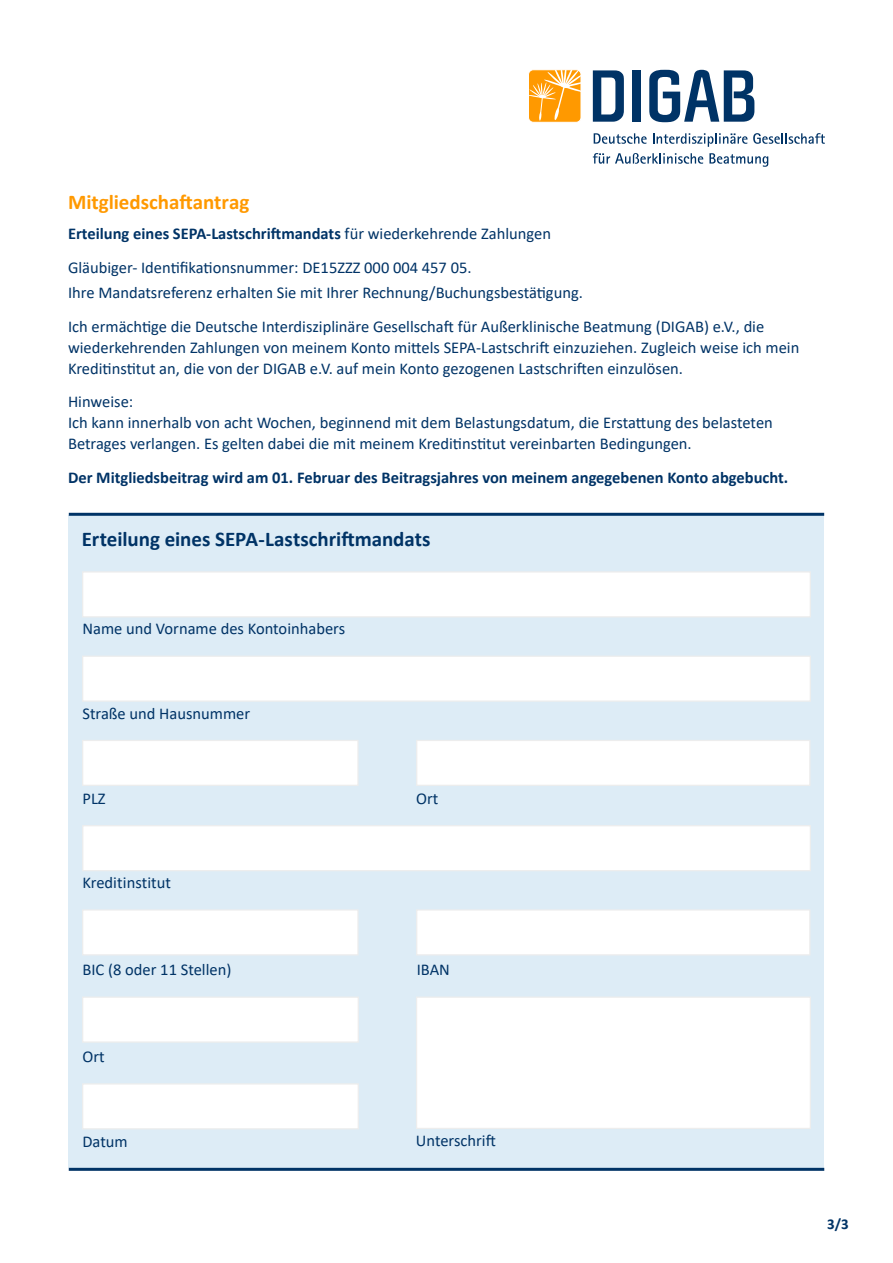
<style>
.page{position:relative;width:893px;height:1263px;background:#fff}
.page>*{position:absolute;margin:0;border:0;box-sizing:border-box;transform-origin:0 0}
.t1{font:700 21px "Calibri";letter-spacing:-.005em;color:#036}
.t2{font:700 21px "Calibri";color:#f90}
.t3{font:16.5px/21px "Calibri";color:#036}
.t4{font:700 16.5px "Calibri";color:#036}
.t5{font:700 15px "Calibri";color:#036}
.s1{font-weight:700}
</style>
<div class="page">
<svg style="left:530px;top:71px;width:49px;height:50px;background:#ffac31"></svg>
<div style="left:528px;top:69px;width:53px;height:54px;border:1px solid #fff;border-radius:5px"></div>
<svg style="left:593px;top:70px;width:31px;height:52px"></svg>
<div style="left:632px;top:70px;width:9px;height:52px;background:#036"></div>
<svg style="left:649px;top:70px;width:105px;height:52px"></svg>
<svg style="left:593px;top:153px;width:110px;height:11px"></svg>
<svg style="left:709px;top:153px;width:59px;height:14px"></svg>
<svg style="left:594px;top:133px;width:53px;height:11px"></svg>
<svg style="left:653px;top:133px;width:94px;height:14px"></svg>
<svg style="left:753px;top:133px;width:72px;height:11px"></svg>
<div style="left:69px;top:515px;width:755px;height:653px;background:#ddecf6"></div>
<hr style="left:69px;top:513px;width:755px;height:3px;background:#036">
<div style="left:82px;top:571px;width:729px;height:46px;background:#fff;border:1px solid #ededed"></div>
<div style="left:82px;top:655px;width:729px;height:47px;background:#fff;border:1px solid #ededed"></div>
<div style="left:82px;top:740px;width:277px;height:46px;background:#fff;border:1px solid #ededed"></div>
<div style="left:416px;top:740px;width:394px;height:46px;background:#fff;border:1px solid #ededed"></div>
<div style="left:82px;top:909px;width:277px;height:46px;background:#fff;border:1px solid #ededed"></div>
<div style="left:416px;top:909px;width:394px;height:46px;background:#fff;border:1px solid #ededed"></div>
<div style="left:82px;top:1083px;width:277px;height:46px;background:#fff;border:1px solid #ededed"></div>
<div style="left:82px;top:996px;width:277px;height:47px;background:#fff;border:1px solid #ededed"></div>
<div style="left:416px;top:996px;width:395px;height:133px;background:#fff;border:1px solid #ededed"></div>
<hr style="left:69px;top:1168px;width:755px;height:3px;background:#036">
<div style="left:82px;top:825px;width:729px;height:46px;background:#fff;border:1px solid #ededed"></div>
<p class="t2" style="left:68px;top:187px;width:183px">Mitgliedschaftantrag</p>
<p class="t3" style="left:68px;top:216px;width:484px;line-height:33.8px"><span class="s1">Erteilung eines SEPA-Lastschriftmandats</span> für wiederkehrende Zahlungen<br>Gläubiger- Identifikationsnummer: DE15ZZZ 000 004 457 05.</p>
<p class="t3" style="left:68px;top:275px;width:698px;line-height:33.8px">Ihre Mandatsreferenz erhalten Sie mit Ihrer Rechnung/Buchungsbestätigung.<br>Ich ermächtige die Deutsche Interdisziplinäre Gesellschaft für Außerklinische Beatmung (DIGAB) e.V., die</p>
<p class="t3" style="left:68px;top:336px;width:733px">wiederkehrenden Zahlungen von meinem Konto mittels SEPA-Lastschrift einzuziehen. Zugleich weise ich mein<br>Kreditinstitut an, die von der DIGAB e.V. auf mein Konto gezogenen Lastschriften einzulösen.</p>
<p class="t3" style="left:68px;top:391px;width:706px">Hinweise:<br>Ich kann innerhalb von acht Wochen, beginnend mit dem Belastungsdatum, die Erstattung des belasteten<br>Betrages verlangen. Es gelten dabei die mit meinem Kreditinstitut vereinbarten Bedingungen.</p>
<p class="t4" style="left:68px;top:466px;width:722px">Der Mitgliedsbeitrag wird am 01. Februar des Beitragsjahres von meinem angegebenen Konto abgebucht.</p>
<p class="t1" style="left:82px;top:525px;width:350px">Erteilung eines SEPA-Lastschriftmandats</p>
<p class="t3" style="left:82px;top:618px;width:264px">Name und Vorname des Kontoinhabers</p>
<p class="t3" style="left:82px;top:702px;width:169px">Straße und Hausnummer</p>
<p class="t3" style="left:82px;top:787px;width:25px">PLZ</p>
<p class="t3" style="left:416px;top:787px;width:24px">Ort</p>
<p class="t3" style="left:83px;top:872px;width:90px">Kreditinstitut</p>
<p class="t3" style="left:82px;top:959px;width:150px">BIC (8 oder 11 Stellen)</p>
<p class="t3" style="left:417px;top:959px;width:35px">IBAN</p>
<p class="t3" style="left:82px;top:1046px;width:24px">Ort</p>
<p class="t3" style="left:82px;top:1131px;width:47px">Datum</p>
<p class="t3" style="left:416px;top:1130px;width:81px">Unterschrift</p>
<p class="t5" style="left:827px;top:1213px;width:23px">3/3</p>
</div>
